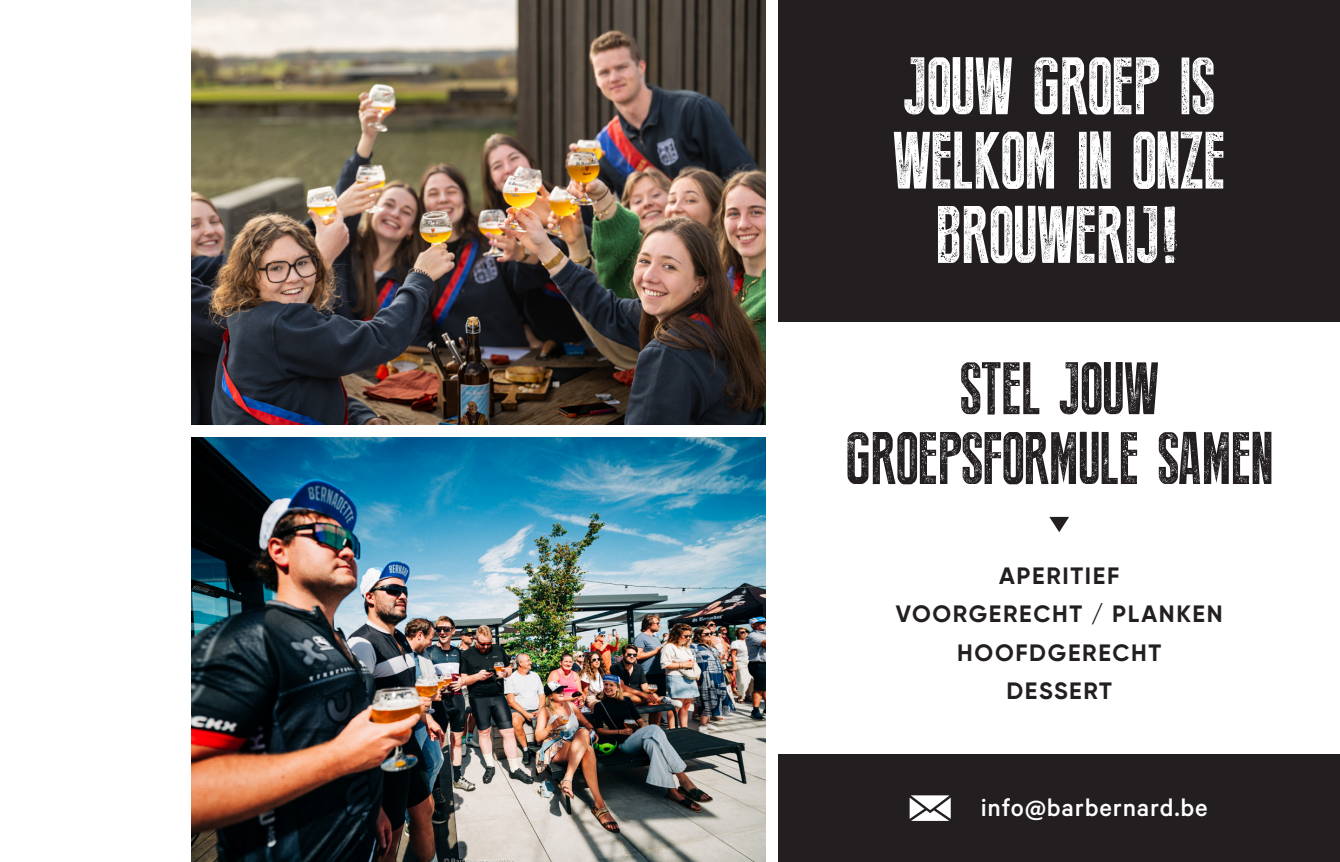
<style>
.page{position:relative;width:1340px;height:862px;background:#fff}
.page>*{position:absolute;margin:0;border:0;box-sizing:border-box;transform-origin:0 0}
.t1{font:81px/74.2px "Press Style";color:#fff;text-align:center}
.t2{font:74.02px "Press Style";color:#231f20}
.t3{font:500 27px "Calibre";letter-spacing:.03em;color:#fff}
.t4{font:700 23.62px "Gilroy";letter-spacing:.07em;color:#231f20}
</style>
<div class="page">
<img style="left:191px;top:437px;width:574px;height:424px">
<img style="left:191px;top:0;width:574px;height:424px">
<div style="left:778px;top:0;width:561px;height:321px;background:#231f20"></div>
<div style="left:778px;top:753px;width:561px;height:108px;background:#231f20"></div>
<svg style="left:1049px;top:516px;width:20px;height:16px"></svg>
<svg style="left:909px;top:795px;width:41px;height:25px"></svg>
<p class="t1" style="left:893px;top:52px;width:334px">JOUW GROEP IS<br>WELKOM IN ONZE<br>BROUWERIJ!</p>
<p class="t2" style="left:959px;top:351px;width:200px">STEL JOUW</p>
<p class="t2" style="left:845px;top:420px;width:428px">GROEPSFORMULE SAMEN</p>
<p class="t4" style="left:999px;top:560px;width:122px">APERITIEF</p>
<p class="t4" style="left:895px;top:599px;width:328px">VOORGERECHT / PLANKEN</p>
<p class="t4" style="left:957px;top:637px;width:205px">HOOFDGERECHT</p>
<p class="t4" style="left:1006px;top:675px;width:107px">DESSERT</p>
<p class="t3" style="left:980px;top:791px;width:228px">info@barbernard.be</p>
</div>
